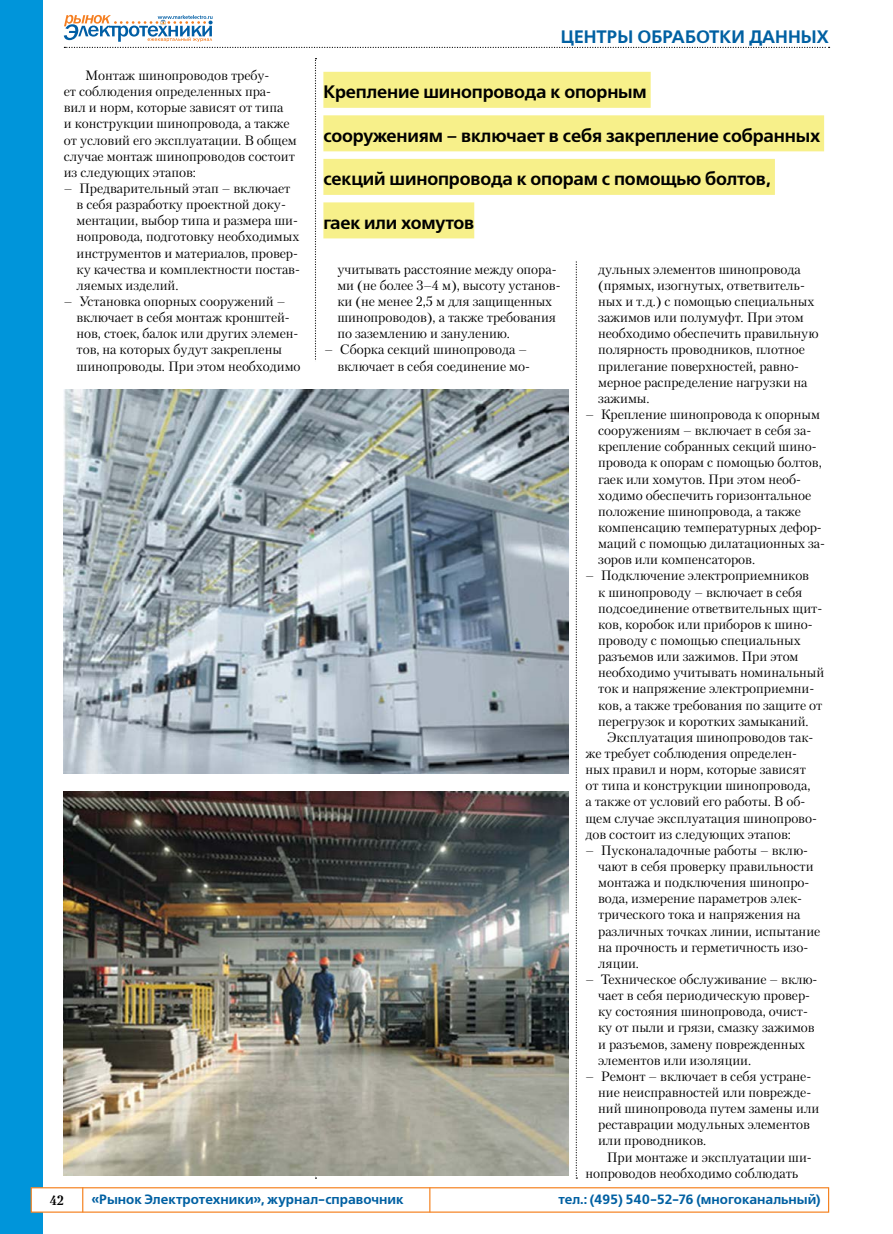
<style>
.page{position:relative;width:893px;height:1234px;background:#fff}
.page>*{position:absolute;margin:0;border:0;box-sizing:border-box;transform-origin:0 0}
.t1{font:18px "Free Set Demi C";letter-spacing:-.01em;color:#000}
.t2{font:18px "Free Set Demi C";color:#0060a2}
.t3{font:13.5px/16.2px "Petersburg C";letter-spacing:-.005em;color:#000}
.t4{font:13.5px "Free Set Demi C";color:#0060a2}
.t5{font:700 13.5px "Petersburg C";color:#000}
</style>
<div class="page">
<svg style="left:576px;top:261px;width:1px;height:917px"></svg>
<svg style="left:315px;top:58px;width:1px;height:1120px"></svg>
<div style="left:0;top:0;width:43px;height:1233px;background:#0095da"></div>
<div style="left:31px;top:1186px;width:798px;height:26px;background:#fff;border:1px solid #f58220"></div>
<svg style="left:82px;top:1186px;width:1px;height:25px"></svg>
<svg style="left:429px;top:1186px;width:1px;height:26px"></svg>
<svg style="left:64px;top:15px;width:766px;height:33px"></svg>
<div style="left:64px;top:763px;width:505px;height:384px;background:#fff"></div>
<img style="left:64px;top:791px;width:504px;height:384px">
<div style="left:63px;top:360px;width:506px;height:385px;background:#fff"></div>
<img style="left:64px;top:389px;width:504px;height:384px">
<div style="left:323px;top:72px;width:328px;height:36px;background:#f7f08a"></div>
<div style="left:323px;top:115px;width:501px;height:36px;background:#f7f08a"></div>
<div style="left:323px;top:159px;width:452px;height:36px;background:#f7f08a"></div>
<div style="left:323px;top:202px;width:151px;height:36px;background:#f7f08a"></div>
<p class="t3" style="left:64px;top:67px;width:234px;text-indent:21px">Монтаж шинопроводов требу-<br>ет соблюдения определенных пра-<br>вил и норм, которые зависят от типа<br>и конструкции шинопровода, а также от условий его эксплуатации. В общем случае монтаж шинопроводов состоит из следующих этапов:</p>
<p class="t3" style="left:77px;top:180px;width:225px;text-indent:-13px">– Предварительный этап – включает в себя разработку проектной доку&shy;ментации, выбор типа и размера ши&shy;нопровода, подготовку необходимых инструментов и материалов, провер&shy;ку качества и комплектности постав&shy;ляемых изделий.</p>
<p class="t3" style="left:77px;top:293px;width:226px;text-indent:-13px">– Установка опорных сооружений – включает в себя монтаж кронштей&shy;нов, стоек, балок или других элемен&shy;тов, на которых будут закреплены шинопроводы. При этом необходимо</p>
<h1 class="t2" style="left:561px;top:26px;width:270px">ЦЕНТРЫ ОБРАБОТКИ ДАННЫХ</h1>
<h1 class="t1" style="left:323px;top:82px;width:325px">Крепление шинопровода к опорным</h1>
<h1 class="t1" style="left:323px;top:125px;width:498px">сооружениям – включает в себя закрепление собранных</h1>
<h1 class="t1" style="left:323px;top:169px;width:449px">секций шинопровода к опорам с помощью болтов,</h1>
<h1 class="t1" style="left:323px;top:212px;width:152px">гаек или хомутов</h1>
<p class="t3" style="left:337px;top:261px;width:225px">учитывать расстояние между опора&shy;ми (не более 3–4 м), высоту установ&shy;ки (не менее 2,5 м для защищенных шинопроводов), а также требования по заземлению и занулению.</p>
<p class="t3" style="left:325px;top:341px;width:207px;text-align:right">– Сборка секций шинопровода – включает в себя соединение мо-</p>
<p class="t3" style="left:598px;top:260px;width:222px">дульных элементов шинопровода (прямых, изогнутых, ответвитель&shy;ных и т.д.) с помощью специальных зажимов или полумуфт. При этом необходимо обеспечить правильную полярность проводников, плотное прилегание поверхностей, равно&shy;мерное распределение нагрузки на зажимы.</p>
<p class="t3" style="left:598px;top:406px;width:228px;text-indent:-13px">– Крепление шинопровода к опорным сооружениям – включает в себя за&shy;крепление собранных секций шино&shy;провода к опорам с помощью болтов, гаек или хомутов. При этом необ&shy;ходимо обеспечить горизонтальное положение шинопровода, а также компенсацию температурных дефор&shy;маций с помощью дилатационных за&shy;зоров или компенсаторов.</p>
<p class="t3" style="left:598px;top:567px;width:228px;text-indent:-13px">– Подключение электроприемников<br>к шинопроводу – включает в себя подсоединение ответвительных щит&shy;ков, коробок или приборов к шино&shy;проводу с помощью специальных разъемов или зажимов. При этом необходимо учитывать номинальный ток и напряжение электроприемни&shy;ков, а также требования по защите от перегрузок и коротких замыканий.</p>
<p class="t3" style="left:585px;top:728px;width:233px;text-indent:21px">Эксплуатация шинопроводов так&shy;же требует соблюдения определен&shy;ных правил и норм, которые зависят от типа и конструкции шинопровода, а также от условий его работы. В об&shy;щем случае эксплуатация шинопрово&shy;дов состоит из следующих этапов:</p>
<p class="t3" style="left:598px;top:841px;width:224px;text-indent:-13px">– Пусконаладочные работы – вклю&shy;чают в себя проверку правильности монтажа и подключения шинопро&shy;вода, измерение параметров элек&shy;трического тока и напряжения на различных точках линии, испытание на прочность и герметичность изо&shy;ляции.</p>
<p class="t3" style="left:598px;top:970px;width:221px;text-indent:-13px">– Техническое обслуживание – вклю&shy;чает в себя периодическую провер&shy;ку состояния шинопровода, очист&shy;ку от пыли и грязи, смазку зажимов и разъемов, замену поврежденных элементов или изоляции.</p>
<p class="t3" style="left:598px;top:1067px;width:223px;text-indent:-13px">– Ремонт – включает в себя устране&shy;ние неисправностей или поврежде&shy;ний шинопровода путем замены или реставрации модульных элементов или проводников.</p>
<p class="t3" style="left:585px;top:1148px;width:228px;text-indent:21px">При монтаже и эксплуатации ши&shy;нопроводов необходимо соблюдать</p>
<p class="t5" style="left:50px;top:1191px;width:16px">42</p>
<p class="t4" style="left:92px;top:1191px;width:313px">«Рынок Электротехники», журнал-справочник</p>
<p class="t4" style="left:558px;top:1191px;width:264px">тел.: (495) 540-52-76 (многоканальный)</p>
</div>
